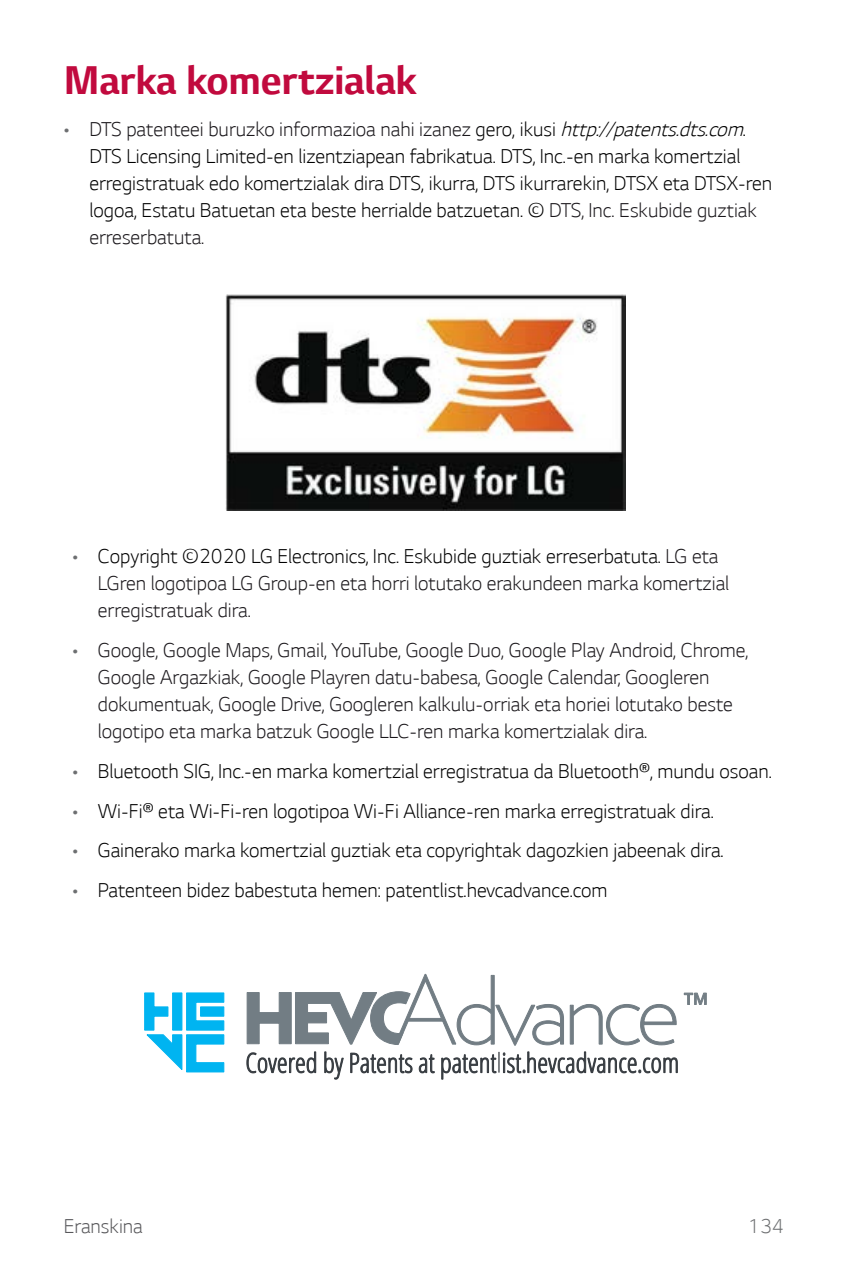
<style>
.page{position:relative;width:851px;height:1276px;background:#fff}
.page>*{position:absolute;margin:0;border:0;box-sizing:border-box;transform-origin:0 0}
.t1{font:700 45.6px "LG Smart";color:#c10a3e}
.t2{font:300 22.8px/27px "LG Smart";color:#000}
.t3{font:300 22.8px/27px "LG Smart";color:#1a171b}
.t4{font:300 22.8px "LG Smart";color:#58585b}
.t5{font:300 22.8px "LG Smart";color:#6d6f71}
.s1{color:#6d6f71}
.s2{color:#1a171b}
.s3{font-style:italic}
.s4{color:#000}
</style>
<div class="page">
<svg style="left:247px;top:974px;width:429px;height:71px"></svg>
<svg style="left:684px;top:993px;width:22px;height:11px"></svg>
<svg style="left:247px;top:1052px;width:69px;height:21px"></svg>
<svg style="left:324px;top:1052px;width:19px;height:27px"></svg>
<svg style="left:350px;top:1053px;width:62px;height:20px"></svg>
<svg style="left:419px;top:1054px;width:15px;height:19px"></svg>
<svg style="left:441px;top:1052px;width:236px;height:27px"></svg>
<svg style="left:145px;top:993px;width:79px;height:79px"></svg>
<img style="left:225px;top:294px;width:400px;height:216px">
<h1 class="t1" style="left:64px;top:55px;width:354px">Marka komertzialak</h1>
<p class="t2" style="left:89px;top:115px;width:684px;text-indent:-26px"><span class="s1">•</span> <span class="s2">DTS patenteei buruzko informazioa nahi izanez</span> gero, ikusi <span class="s3">http://patents.dts.com</span>.<br>DTS Licensing Limited-en lizentziapean fabrikatua. DTS, Inc.-en marka komertzial erregistratuak edo komertzialak dira DTS, ikurra, DTS ikurrarekin, DTSX eta DTSX-ren logoa, Estatu Batuetan eta beste herrialde batzuetan. © <span class="s2">DTS, Inc. Eskubide guztiak erreserbatuta.</span></p>
<p class="t3" style="left:98px;top:543px;width:632px;text-indent:-26px"><span class="s1">•</span> <span class="s4">Copyright ©2020 LG Electronics, Inc. Eskubide guztiak erreserbatuta.</span> LG eta<br>LGren logotipoa LG Group-en eta horri lotutako erakundeen marka komertzial erregistratuak dira.</p>
<p class="t3" style="left:98px;top:636px;width:652px;text-indent:-26px"><span class="s1">•</span> Google, Google Maps, Gmail, YouTube, Google Duo, Google Play Android, Chrome, Google Argazkiak, Google Playren datu-babesa, Google Calendar, Googleren dokumentuak, Google Drive, Googleren kalkulu-orriak eta horiei lotutako beste logotipo eta marka batzuk Google LLC-ren marka komertzialak dira.</p>
<p class="t2" style="left:72px;top:757px;width:700px"><span class="s1">•</span> Bluetooth SIG, Inc.-en marka komertzial erregistratua da Bluetooth®, mundu osoan.</p>
<p class="t2" style="left:72px;top:797px;width:642px"><span class="s1">•</span> Wi-Fi® eta Wi-Fi-ren logotipoa Wi-Fi Alliance-ren marka erregistratuak dira.</p>
<p class="t2" style="left:72px;top:837px;width:652px"><span class="s1">•</span> Gainerako marka komertzial guztiak eta copyrightak dagozkien jabeenak dira.</p>
<p class="t2" style="left:72px;top:876px;width:536px"><span class="s1">•</span> Patenteen bidez babestuta hemen: patentlist.hevcadvance.com</p>
<p class="t4" style="left:64px;top:1213px;width:80px">Eranskina</p>
<p class="t5" style="left:748px;top:1213px;width:37px">134</p>
</div>
